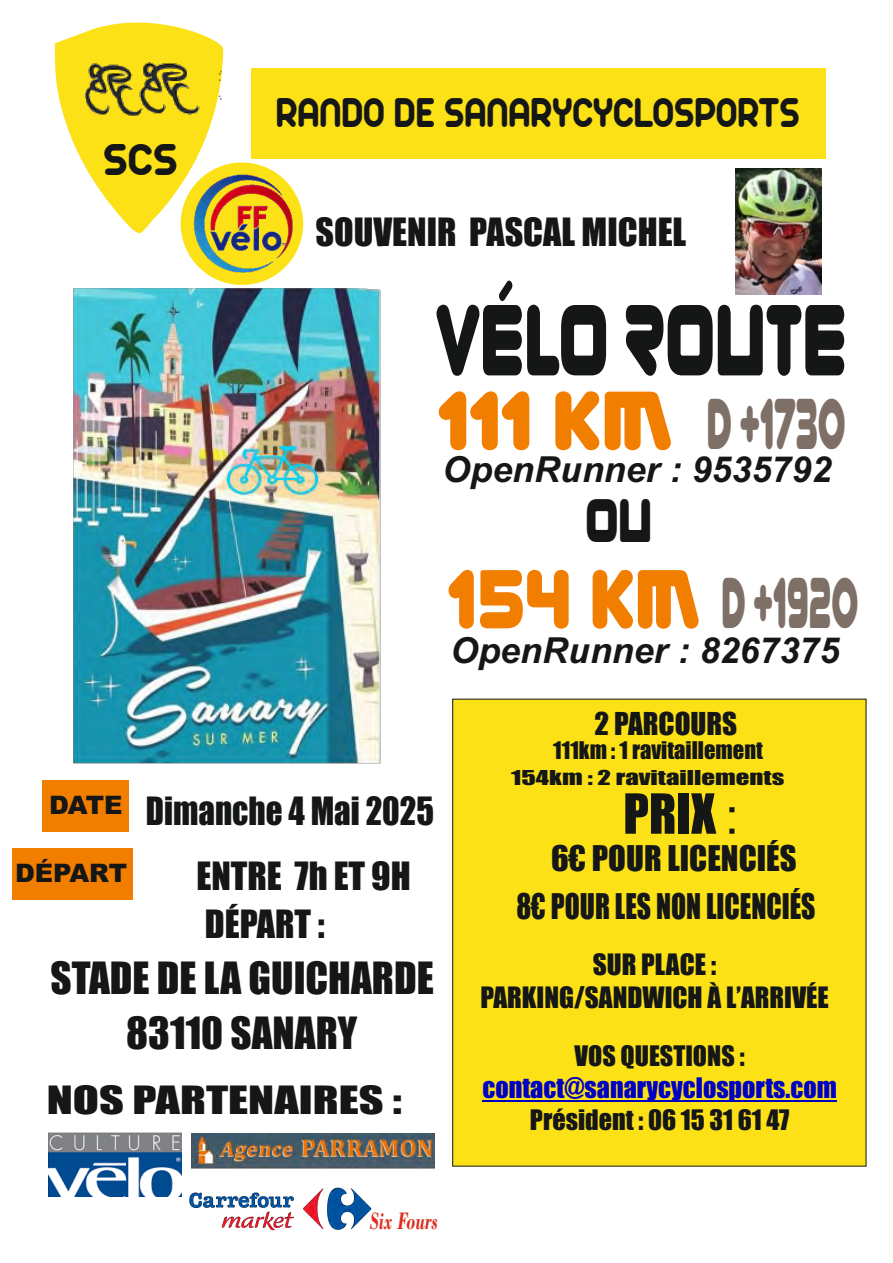
<style>
.page{position:relative;width:893px;height:1263px;background:#fff}
.page>*{position:absolute;margin:0;border:0;box-sizing:border-box;transform-origin:0 0}
.t1{font:100.05px "Zorque";color:#151616;scale:.67 1}
.t2{font:71.25px "Zorque";color:#7e6f67;scale:.5 1}
.t3{font:71.25px "Zorque";color:#7e6f67;scale:.49 1}
.t4{font:60.9px "Zorque";color:#151616;scale:.73 1}
.t5{font:51px "Impact";color:#151616}
.t6{font:48.6px "Arista 2.0";color:#151616}
.t7{font:45.15px "Arista 2.0";color:#151616;scale:.89 1}
.t8{font:41.1px/54.3px "Impact";color:#151616;text-align:center}
.t9{font:36px "Impact";color:#151616}
.t10{font:36px/65.2px "Impact";color:#151616;scale:.91 1}
.t11{font:36px "Impact";color:#151616;scale:1.34 1}
.t12{font:italic 700 35.85px "Arial";color:#151616}
.t13{font:32.7px/48.2px "Impact";color:#151616;text-align:center}
.t14{font:29.1px "Impact";color:#151616}
.t15{font:27.15px/33.2px "Impact";color:#151616;text-align:center}
.t16{font:26.1px "Impact";color:#151616}
.t17{font:26.1px "Impact";color:#0000c4}
.t18{font:900 25.5px "Arial";letter-spacing:-.005em;color:#151616}
.t19{font:italic 700 25.05px "Bodoni BT";color:#dd2b1c;scale:.67 1}
.t20{font:22.5px "Impact";color:#151616}
.t21{font:18.9px "Impact";color:#151616;scale:1.41 1}
.s1{font-size:82.8px;color:#f27e00}
.s2{font-family:"Arial"}
</style>
<div class="page">
<div style="left:452px;top:699px;width:414px;height:467px;background:#fbe116"></div>
<img style="left:73px;top:243px;width:461px;height:543px">
<div style="left:252px;top:69px;width:574px;height:90px;background:#fbe116"></div>
<div style="left:42px;top:780px;width:87px;height:51px;background:#f27e00"></div>
<div style="left:12px;top:848px;width:121px;height:52px;background:#f27e00"></div>
<hr style="left:482px;top:1100px;width:355px;height:1px;background:#0000c4">
<img style="left:48px;top:1133px;width:133px;height:63px">
<svg style="left:55px;top:32px;width:86px;height:201px"></svg>
<img style="left:85px;top:22px;width:169px;height:147px">
<img style="left:735px;top:168px;width:87px;height:126px">
<img style="left:191px;top:1133px;width:304px;height:36px">
<img style="left:141px;top:156px;width:205px;height:142px">
<img style="left:189px;top:1187px;width:183px;height:44px">
<h3 class="t6" style="left:103px;top:144px;width:76px">SCS</h3>
<p class="t7" style="left:276px;top:98px;width:590px">RANDO DE SANARYCYCLOSPORTS</p>
<p class="t9" style="left:315px;top:217px;width:372px">SOUVENIR PASCAL MICHEL</p>
<h1 class="t1" style="left:436px;top:300px;width:615px">VÉLO ROUTE</h1>
<h2 class="t2" style="left:438px;top:395px;width:816px"><span class="s1">111 KM</span> D +1730</h2>
<p class="t12" style="left:442px;top:456px;width:390px">OpenRunner : 9535792</p>
<h3 class="t4" style="left:585px;top:496px;width:93px">ou</h3>
<h2 class="t3" style="left:448px;top:574px;width:839px"><span class="s1">154 KM</span> D +1920</h2>
<p class="t12" style="left:450px;top:637px;width:390px">OpenRunner : 8267375</p>
<p class="t18" style="left:49px;top:795px;width:75px">DATE</p>
<p class="t10" style="left:196px;top:780px;width:263px;text-indent:-51px">Dimanche 4 Mai 2025<br>ENTRE 7h ET 9H</p>
<p class="t9" style="left:205px;top:909px;width:121px">DÉPART :</p>
<p class="t8" style="left:51px;top:953px;width:385px">STADE DE LA GUICHARDE<br>83110 SANARY</p>
<p class="t11" style="left:47px;top:1085px;width:266px">NOS PARTENAIRES :</p>
<p class="t18" style="left:15px;top:863px;width:114px">DÉPART</p>
<p class="t19" style="left:370px;top:1210px;width:104px">Six Fours</p>
<p class="t14" style="left:594px;top:712px;width:144px">2 PARCOURS</p>
<p class="t20" style="left:553px;top:741px;width:211px">111km : 1 ravitaillement</p>
<p class="t21" style="left:511px;top:770px;width:195px">154km : 2 ravitaillements</p>
<h3 class="t5" style="left:623px;top:793px;width:117px">PRIX <span class="s2">:</span></h3>
<p class="t13" style="left:516px;top:835px;width:301px">6€ POUR LICENCIÉS<br>8€ POUR LES NON LICENCIÉS</p>
<p class="t15" style="left:480px;top:949px;width:350px">SUR PLACE :<br>PARKING/SANDWICH À L’ARRIVÉE</p>
<p class="t16" style="left:574px;top:1045px;width:172px">VOS QUESTIONS :</p>
<p class="t17" style="left:482px;top:1077px;width:356px">contact@sanarycyclosports.com</p>
<p class="t16" style="left:530px;top:1109px;width:261px">Président : 06 15 31 61 47</p>
</div>
